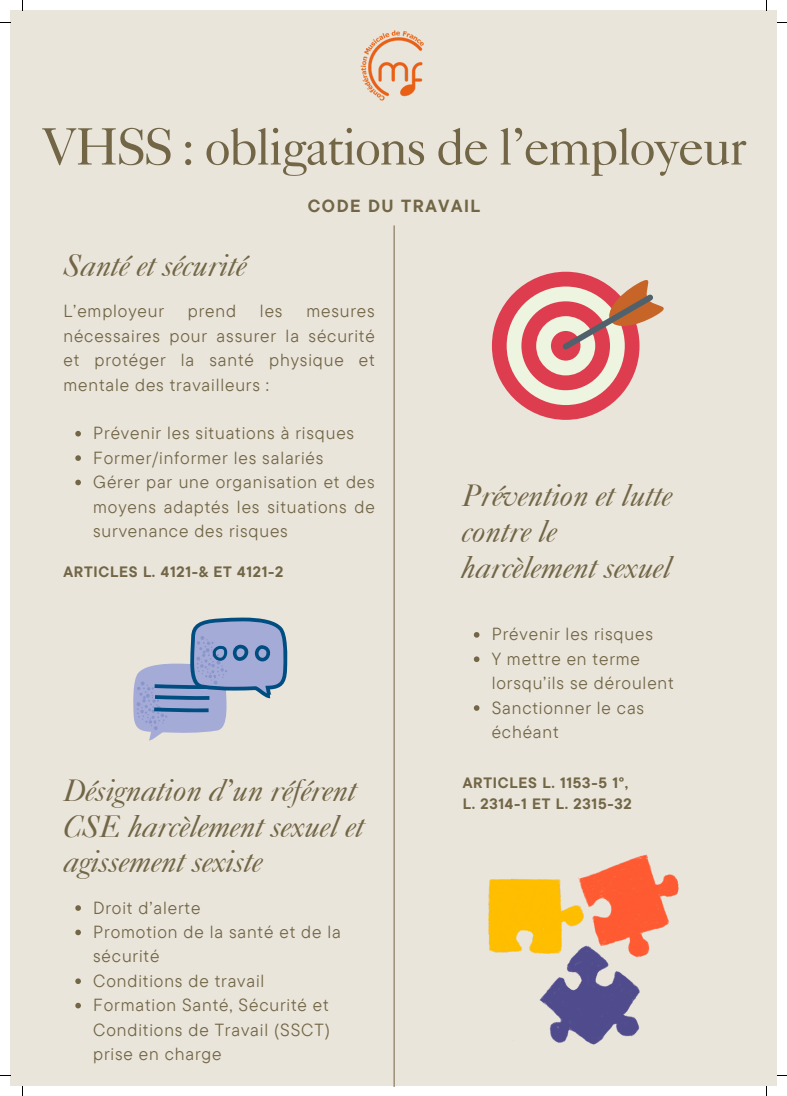
<style>
.page{position:relative;width:787px;height:1096px;background:#fff}
.page>*{position:absolute;margin:0;border:0;box-sizing:border-box;transform-origin:0 0}
.t1{font:52.5px "Caslon 540 LT Std";letter-spacing:-.04em;color:#726646}
.t2{font:italic 31.25px/35.6px "Caslon 540 LT Std";letter-spacing:-.01em;color:#726646}
.t3{font:17.5px/24.4px "TT Commons Pro";letter-spacing:.05em;color:#726646;text-align:justify}
.t4{font:700 17.5px "TT Commons Pro";letter-spacing:.09em;color:#726646}
.t5{font:700 15px "TT Commons Pro";letter-spacing:.05em;color:#726646}
</style>
<div class="page">
<div style="left:10px;top:10px;width:767px;height:1076px;background:#eae5db"></div>
<hr style="left:394px;top:225px;width:1px;height:861px;background:#726646">
<svg style="left:492px;top:272px;width:172px;height:148px"></svg>
<img style="left:489px;top:854px;width:189px;height:190px">
<svg style="left:133px;top:617px;width:155px;height:123px"></svg>
<img style="left:360px;top:30px;width:64px;height:71px">
<svg style="left:75px;top:431px;width:6px;height:5px"></svg>
<svg style="left:75px;top:455px;width:6px;height:6px"></svg>
<svg style="left:75px;top:479px;width:6px;height:6px"></svg>
<svg style="left:474px;top:632px;width:5px;height:5px"></svg>
<svg style="left:474px;top:656px;width:5px;height:6px"></svg>
<svg style="left:474px;top:705px;width:5px;height:5px"></svg>
<svg style="left:75px;top:905px;width:6px;height:5px"></svg>
<svg style="left:75px;top:929px;width:6px;height:6px"></svg>
<svg style="left:75px;top:978px;width:6px;height:5px"></svg>
<svg style="left:75px;top:1002px;width:6px;height:6px"></svg>
<p class="t1" style="left:42px;top:128px;width:706px">VHSS : obligations de l’employeur</p>
<h1 class="t4" style="left:308px;top:195px;width:174px">CODE DU TRAVAIL</h1>
<h3 class="t2" style="left:63px;top:252px;width:185px">Santé et sécurité</h3>
<h2 class="t3" style="left:63px;top:298px;width:102px">L’employeur</h2>
<h2 class="t3" style="left:188px;top:298px;width:50px">prend</h2>
<h2 class="t3" style="left:260px;top:298px;width:24px">les</h2>
<h2 class="t3" style="left:63px;top:298px;width:313px;text-indent:243px">mesures nécessaires pour assurer la sécurité et protéger la santé physique et mentale des travailleurs :</h2>
<h4 class="t3" style="left:93px;top:420px;width:263px">Prévenir les situations à risques</h4>
<p class="t3" style="left:93px;top:445px;width:232px">Former/informer les salariés</p>
<p class="t3" style="left:93px;top:469px;width:283px">Gérer par une organisation et des moyens adaptés les situations de survenance des risques</p>
<p class="t2" style="left:462px;top:482px;width:212px">Prévention et lutte contre le harcèlement sexuel</p>
<p class="t5" style="left:63px;top:561px;width:221px">ARTICLES L. 4121-&amp; ET 4121-2</p>
<p class="t2" style="left:63px;top:776px;width:295px">Désignation d’un référent</p>
<p class="t2" style="left:63px;top:812px;width:302px">CSE harcèlement sexuel et agissement sexiste</p>
<p class="t3" style="left:93px;top:894px;width:109px">Droit d’alerte</p>
<p class="t3" style="left:93px;top:919px;width:249px">Promotion de la santé et de la sécurité</p>
<h2 class="t3" style="left:93px;top:967px;width:173px">Conditions de travail</h2>
<p class="t3" style="left:93px;top:992px;width:238px">Formation Santé, Sécurité et Conditions de Travail (SSCT) prise en charge</p>
<p class="t3" style="left:492px;top:621px;width:163px">Prévenir les risques</p>
<p class="t3" style="left:492px;top:646px;width:184px">Y mettre en terme lorsqu’ils se déroulent</p>
<h2 class="t3" style="left:492px;top:694px;width:154px">Sanctionner le cas échéant</h2>
<p class="t5" style="left:463px;top:773px;width:167px">ARTICLES L. 1153-5 1°,</p>
<p class="t5" style="left:463px;top:793px;width:170px">L. 2314-1 ET L. 2315-32</p>
</div>
